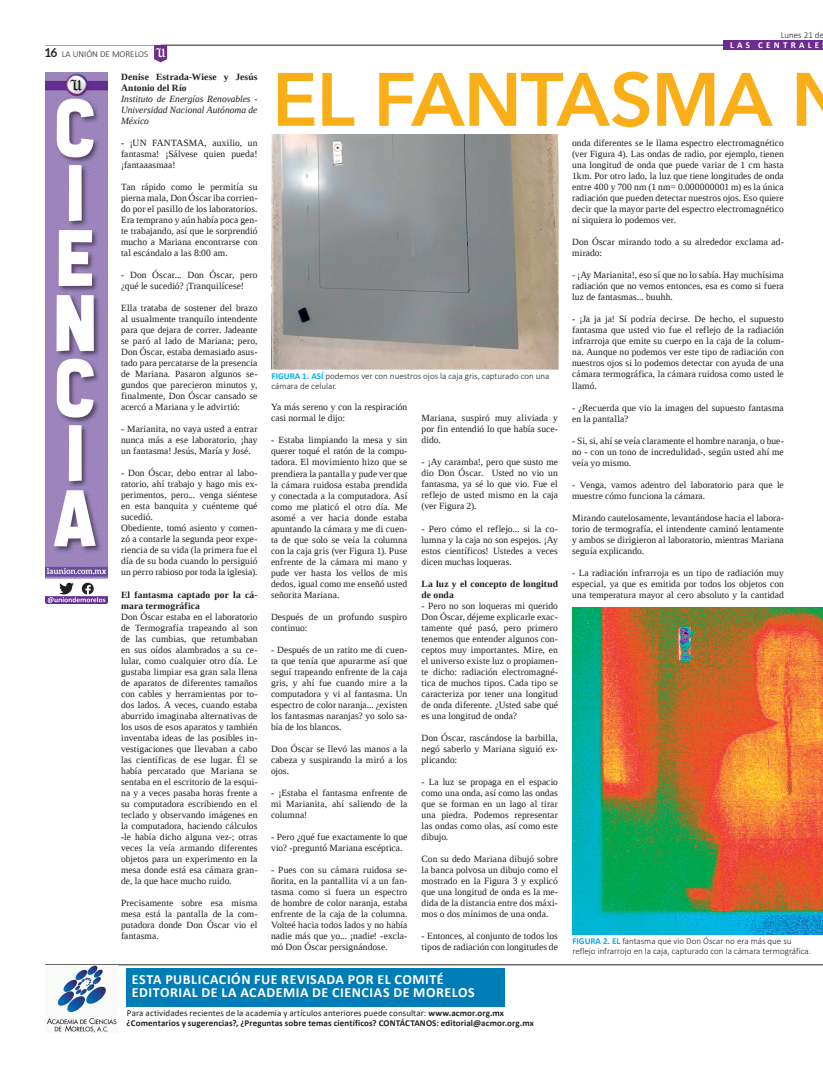
<style>
.page{position:relative;width:823px;height:1078px;background:#fff}
.page>*{position:absolute;margin:0;border:0;box-sizing:border-box;transform-origin:0 0}
.t1{font:600 74.7px "Avenir Next";letter-spacing:-.015em;color:#faaf18}
.t2{font:700 14px/13px "Calibri";letter-spacing:.04em;color:#fff}
.t3{font:700 12px "Aleo";color:#231f20}
.t4{font:9.5px/11px "Liberation Serif";letter-spacing:.01em;color:#231f20;text-align:justify}
.t5{font:700 9.5px/11px "Liberation Serif";letter-spacing:.01em;color:#231f20}
.t6{font:italic 9.5px/11px "Liberation Serif";color:#231f20;text-align:justify}
.t7{font:300 9px/10px "Calibri";color:#231f20}
.t8{font:700 9px/10.2px "Calibri";letter-spacing:.01em;color:#231f20}
.t9{font:700 9px "Calibri";letter-spacing:.36em;color:#fff}
.s1{font-weight:700;color:#00aeef}
.s2{font-weight:400}
</style>
<div class="page">
<div style="left:722px;top:40px;width:100px;height:10px;background:#6e2c91"></div>
<hr style="left:160px;top:45px;width:563px;height:1px;background:#231f20">
<hr style="left:45px;top:45px;width:111px;height:1px;background:#98a4d3">
<svg style="left:154px;top:45px;width:13px;height:17px"></svg>
<img style="left:45px;top:72px;width:62px;height:531px">
<hr style="left:45px;top:964px;width:777px;height:1px;background:#231f20">
<div style="left:126px;top:967px;width:378px;height:39px;background:#007cb6"></div>
<img style="left:46px;top:965px;width:71px;height:67px">
<img style="left:271px;top:134px;width:287px;height:235px">
<img style="left:572px;top:607px;width:250px;height:327px">
<p class="t3" style="left:45px;top:46px;width:14px">16</p>
<p class="t7" style="left:62px;top:49px;width:88px">LA UNIÓN DE MORELOS</p>
<p class="t5" style="left:121px;top:71px;width:138px">Denise Estrada-Wiese y Jesús<br>Antonio del Río</p>
<p class="t6" style="left:121px;top:93px;width:138px">Instituto de Energías Renovables - Universidad Nacional Autónoma de México</p>
<p class="t4" style="left:121px;top:137px;width:138px">- ¡UN FANTASMA, auxilio, un fantasma! ¡Sálvese quien pueda! ¡fantaaasmaa!</p>
<p class="t4" style="left:121px;top:181px;width:138px">Tan rápido como le permitía su pierna mala, Don Óscar iba corrien&shy;do por el pasillo de los laboratorios.<br>Era temprano y aún había poca gen&shy;te trabajando, así que le sorprendió mucho a Mariana encontrarse con tal escándalo a las 8:00 am.</p>
<p class="t4" style="left:121px;top:269px;width:138px">- Don Óscar... Don Óscar, pero ¿qué le sucedió? ¡Tranquilícese!</p>
<p class="t4" style="left:121px;top:302px;width:138px">Ella trataba de sostener del brazo al usualmente tranquilo intendente para que dejara de correr. Jadeante se paró al lado de Mariana; pero, Don Óscar, estaba demasiado asus&shy;tado para percatarse de la presencia de Mariana. Pasaron algunos se&shy;gundos que parecieron minutos y, finalmente, Don Óscar cansado se acercó a Mariana y le advirtió:</p>
<p class="t4" style="left:121px;top:423px;width:138px">- Marianita, no vaya usted a entrar nunca más a ese laboratorio, ¡hay un fantasma! Jesús, María y José.</p>
<p class="t4" style="left:121px;top:467px;width:138px;text-align:left">- Don Óscar, debo entrar al labo&shy;ratorio, ahí trabajo y hago mis ex&shy;perimentos, pero... venga siéntese en esta banquita y cuénteme qué sucedió.<br>Obediente, tomó asiento y comen&shy;zó a contarle la segunda peor expe&shy;riencia de su vida (la primera fue el día de su boda cuando lo persiguió un perro rabioso por toda la iglesia).</p>
<p class="t5" style="left:121px;top:588px;width:138px">El fantasma captado por la cá&shy;mara termográfica</p>
<p class="t4" style="left:121px;top:610px;width:138px">Don Óscar estaba en el laboratorio de Termografía trapeando al son de las cumbias, que retumbaban en sus oídos alambrados a su ce&shy;lular, como cualquier otro día. Le gustaba limpiar esa gran sala llena de aparatos de diferentes tamaños con cables y herramientas por to&shy;dos lados. A veces, cuando estaba aburrido imaginaba alternativas de los usos de esos aparatos y también inventaba ideas de las posibles in&shy;vestigaciones que llevaban a cabo las científicas de ese lugar. Él se había percatado que Mariana se sentaba en el escritorio de la esqui&shy;na y a veces pasaba horas frente a su computadora escribiendo en el teclado y observando imágenes en la computadora, haciendo cálculos -le había dicho alguna vez-; otras veces la veía armando diferentes objetos para un experimento en la mesa donde está esa cámara gran&shy;de, la que hace mucho ruido.</p>
<p class="t4" style="left:121px;top:896px;width:138px">Precisamente sobre esa misma mesa está la pantalla de la com&shy;putadora donde Don Óscar vio el fantasma.</p>
<p class="t7" style="left:780px;top:30px;width:45px">Lunes 21 de</p>
<p class="t9" style="left:729px;top:39px;width:90px">LAS CENTRALE</p>
<h1 class="t1" style="left:272px;top:36px;width:578px">EL FANTASMA N</h1>
<p class="t7" style="left:271px;top:370px;width:279px"><span class="s1">FIGURA 1. ASÍ</span> podemos ver con nuestros ojos la caja gris, capturado con una cámara de celular.</p>
<p class="t4" style="left:271px;top:401px;width:138px">Ya más sereno y con la respiración casi normal le dijo:</p>
<p class="t4" style="left:271px;top:434px;width:138px">- Estaba limpiando la mesa y sin querer toqué el ratón de la compu&shy;tadora. El movimiento hizo que se prendiera la pantalla y pude ver que la cámara ruidosa estaba prendida y conectada a la computadora. Así como me platicó el otro día. Me asomé a ver hacia donde estaba apuntando la cámara y me di cuen&shy;ta de que solo se veía la columna con la caja gris (ver Figura 1). Puse enfrente de la cámara mi mano y pude ver hasta los vellos de mis dedos, igual como me enseñó usted señorita Mariana.</p>
<p class="t4" style="left:271px;top:610px;width:138px">Después de un profundo suspiro continuo:</p>
<p class="t4" style="left:271px;top:643px;width:138px">- Después de un ratito me di cuen&shy;ta que tenía que apurarme así que seguí trapeando enfrente de la caja gris, y ahí fue cuando mire a la computadora y vi al fantasma. Un espectro de color naranja... ¿existen los fantasmas naranjas? yo solo sa&shy;bía de los blancos.</p>
<p class="t4" style="left:271px;top:742px;width:138px">Don Óscar se llevó las manos a la cabeza y suspirando la miró a los ojos.</p>
<p class="t4" style="left:271px;top:786px;width:138px">- ¡Estaba el fantasma enfrente de mi Marianita, ahí saliendo de la columna!</p>
<p class="t4" style="left:271px;top:830px;width:138px">- Pero ¿qué fue exactamente lo que vio? -preguntó Mariana escéptica.</p>
<p class="t4" style="left:271px;top:863px;width:138px">- Pues con su cámara ruidosa se&shy;ñorita, en la pantallita vi a un fan&shy;tasma como si fuera un espectro de hombre de color naranja, estaba enfrente de la caja de la columna.<br>Volteé hacia todos lados y no había nadie más que yo... ¡nadie! -excla&shy;mó Don Óscar persignándose.</p>
<p class="t4" style="left:421px;top:412px;width:138px">Mariana, suspiró muy aliviada y por fin entendió lo que había suce&shy;dido.</p>
<p class="t4" style="left:421px;top:456px;width:138px">- ¡Ay caramba!, pero que susto me dio Don Óscar. Usted no vio un fantasma, ya sé lo que vio. Fue el reflejo de usted mismo en la caja (ver Figura 2).</p>
<p class="t4" style="left:421px;top:522px;width:138px">- Pero cómo el reflejo... si la co&shy;lumna y la caja no son espejos. ¡Ay estos científicos! Ustedes a veces dicen muchas loqueras.</p>
<p class="t5" style="left:421px;top:577px;width:138px">La luz y el concepto de longitud de onda</p>
<p class="t4" style="left:421px;top:599px;width:138px">- Pero no son loqueras mi querido Don Óscar, déjeme explicarle exac&shy;tamente qué pasó, pero primero tenemos que entender algunos con&shy;ceptos muy importantes. Mire, en el universo existe luz o propiamen&shy;te dicho: radiación electromagné&shy;tica de muchos tipos. Cada tipo se caracteriza por tener una longitud de onda diferente. ¿Usted sabe qué es una longitud de onda?</p>
<p class="t4" style="left:421px;top:731px;width:138px">Don Óscar, rascándose la barbilla, negó saberlo y Mariana siguió ex&shy;plicando:</p>
<p class="t4" style="left:421px;top:775px;width:138px">- La luz se propaga en el espacio como una onda, así como las ondas que se forman en un lago al tirar una piedra. Podemos representar las ondas como olas, así como este dibujo.</p>
<p class="t4" style="left:421px;top:852px;width:138px">Con su dedo Mariana dibujó sobre la banca polvosa un dibujo como el mostrado en la Figura 3 y explicó que una longitud de onda es la me&shy;dida de la distancia entre dos máxi&shy;mos o dos mínimos de una onda.</p>
<p class="t4" style="left:421px;top:929px;width:138px">- Entonces, al conjunto de todos los tipos de radiación con longitudes de</p>
<p class="t4" style="left:572px;top:137px;width:213px">onda diferentes se le llama espectro electromagnético (ver Figura 4). Las ondas de radio, por ejemplo, tienen una longitud de onda que puede variar de 1 cm hasta 1km. Por otro lado, la luz que tiene longitudes de onda entre 400 y 700 nm (1 nm= 0.000000001 m) es la única radiación que pueden detectar nuestros ojos. Eso quiere decir que la mayor parte del espectro electromagnético ni siquiera lo podemos ver.</p>
<p class="t4" style="left:572px;top:236px;width:213px">Don Óscar mirando todo a su alrededor exclama ad&shy;mirado:</p>
<p class="t4" style="left:572px;top:269px;width:213px">- ¡Ay Marianita!, eso sí que no lo sabía. Hay muchísima radiación que no vemos entonces, esa es como si fuera luz de fantasmas... buuhh.</p>
<p class="t4" style="left:572px;top:313px;width:213px">- ¡Ja ja ja! Sí podría decirse. De hecho, el supuesto fantasma que usted vio fue el reflejo de la radiación infrarroja que emite su cuerpo en la caja de la colum&shy;na. Aunque no podemos ver este tipo de radiación con nuestros ojos si lo podemos detectar con ayuda de una cámara termográfica, la cámara ruidosa como usted le llamó.</p>
<p class="t4" style="left:572px;top:401px;width:213px">- ¿Recuerda que vio la imagen del supuesto fantasma en la pantalla?</p>
<p class="t4" style="left:572px;top:434px;width:213px">- Si, si, ahí se veía claramente el hombre naranja, o bue&shy;no - con un tono de incredulidad-, según usted ahí me veía yo mismo.</p>
<p class="t4" style="left:572px;top:478px;width:213px">- Venga, vamos adentro del laboratorio para que le muestre cómo funciona la cámara.</p>
<p class="t4" style="left:572px;top:511px;width:213px">Mirando cautelosamente, levantándose hacia el labora&shy;torio de termografía, el intendente caminó lentamente y ambos se dirigieron al laboratorio, mientras Mariana seguía explicando.</p>
<p class="t4" style="left:572px;top:566px;width:213px">- La radiación infrarroja es un tipo de radiación muy especial, ya que es emitida por todos los objetos con una temperatura mayor al cero absoluto y la cantidad</p>
<p class="t7" style="left:572px;top:936px;width:240px"><span class="s1">FIGURA 2. EL</span> fantasma que vio Don Óscar no era más que su reflejo infrarrojo en la caja, capturado con la cámara termográfica.</p>
<h2 class="t2" style="left:132px;top:972px;width:344px">ESTA PUBLICACIÓN FUE REVISADA POR EL COMITÉ<br>EDITORIAL DE LA ACADEMIA DE CIENCIAS DE MORELOS</h2>
<p class="t8" style="left:126px;top:1007px;width:408px"><span class="s2">Para actividades recientes de la academia y artículos anteriores puede consultar:</span> www.acmor.org.mx ¿Comentarios y sugerencias?, ¿Preguntas sobre temas científicos? CONTÁCTANOS: editorial@acmor.org.mx</p>
</div>
